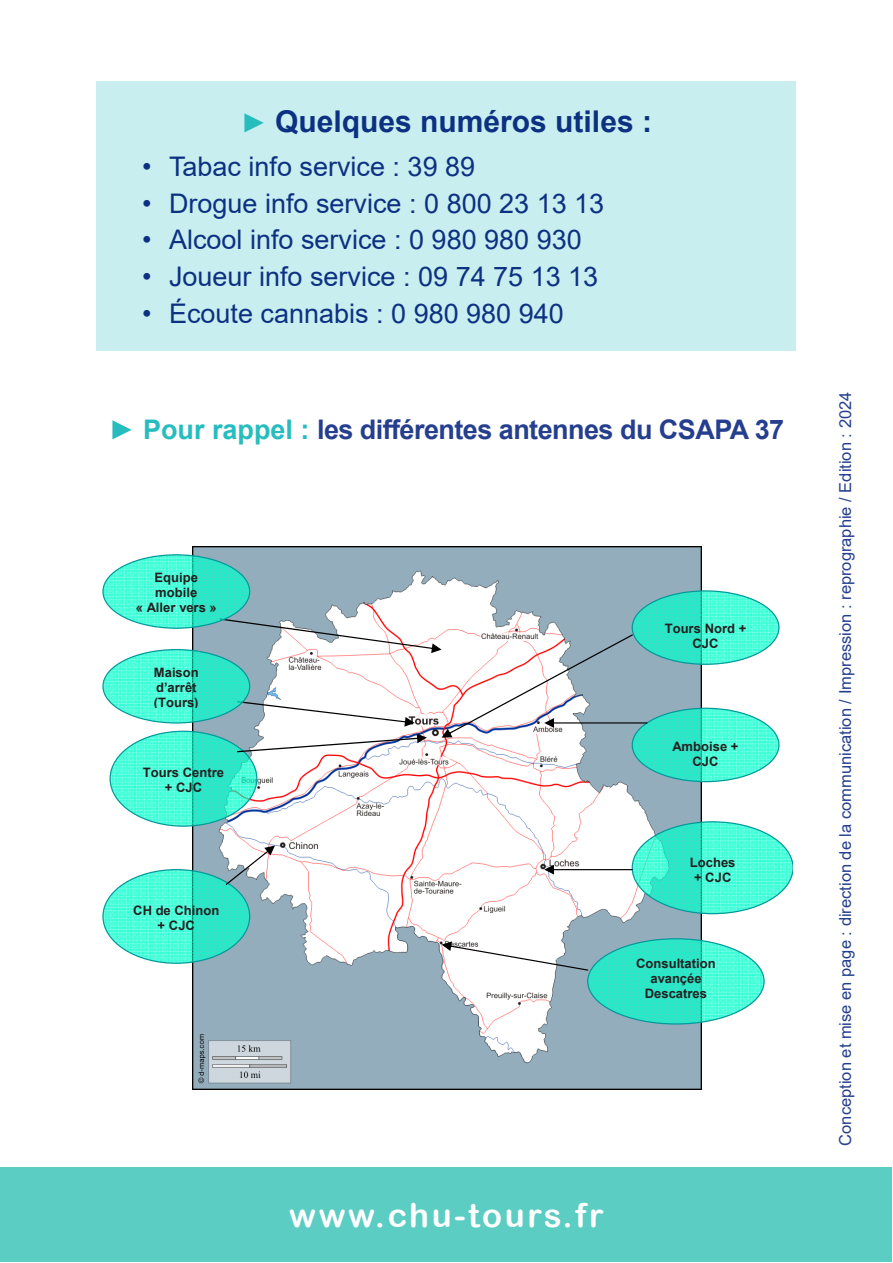
<style>
.page{position:relative;width:893px;height:1263px;background:#fff}
.page>*{position:absolute;margin:0;border:0;box-sizing:border-box;transform-origin:0 0}
.t1{font:33px "Arial Rounded MT Bold";letter-spacing:.08em;color:#fff}
.t2{font:700 30px "Arial";color:#0d3182}
.t3{font:27px "Arial";color:#0d3182}
.t4{font:700 27px "Arial";letter-spacing:-.02em;color:#253f8e}
.t5{font:16.5px "Arial";color:#253f8e}
.t6{font:700 13.05px/15px "Arial";color:#231f20;text-align:center}
.s1{font-size:27px;color:#27bdbe}
.s2{color:#27bdbe}
</style>
<div class="page">
<div style="left:97px;top:82px;width:699px;height:269px;background:#c9eeef"></div>
<div style="left:1px;top:1167px;width:891px;height:95px;background:#5bcdc3"></div>
<img style="left:192px;top:547px;width:509px;height:543px">
<img style="left:110px;top:731px;width:147px;height:95px">
<img style="left:104px;top:870px;width:146px;height:93px">
<svg style="left:247px;top:957px;width:3px;height:6px"></svg>
<img style="left:632px;top:591px;width:147px;height:73px">
<img style="left:632px;top:708px;width:147px;height:74px">
<svg style="left:544px;top:821px;width:248px;height:93px"></svg>
<svg style="left:226px;top:845px;width:49px;height:40px"></svg>
<img style="left:103px;top:650px;width:117px;height:73px">
<img style="left:104px;top:555px;width:146px;height:73px">
<svg style="left:220px;top:618px;width:427px;height:134px"></svg>
<img style="left:588px;top:939px;width:176px;height:85px">
<svg style="left:442px;top:941px;width:146px;height:30px"></svg>
<p class="t2" style="left:241px;top:100px;width:412px"><span class="s1">►</span> Quelques numéros utiles :</p>
<p class="t3" style="left:142px;top:148px;width:335px">• Tabac info service : 39 89</p>
<p class="t3" style="left:142px;top:185px;width:464px">• Drogue info service : 0 800 23 13 13</p>
<p class="t3" style="left:142px;top:221px;width:441px">• Alcool info service : 0 980 980 930</p>
<p class="t3" style="left:142px;top:258px;width:458px">• Joueur info service : 09 74 75 13 13</p>
<p class="t3" style="left:142px;top:295px;width:423px">• Écoute cannabis : 0 980 980 940</p>
<p class="t4" style="left:109px;top:411px;width:677px"><span class="s2">► Pour rappel :</span> les différentes antennes du CSAPA 37</p>
<p class="t6" style="left:136px;top:571px;width:83px">Equipe mobile<br>« Aller vers »</p>
<p class="t6" style="left:154px;top:665px;width:46px;text-align:left">Maison d’arrêt (Tours)</p>
<p class="t6" style="left:143px;top:765px;width:83px">Tours Centre + CJC</p>
<p class="t6" style="left:133px;top:903px;width:88px">CH de Chinon + CJC</p>
<p class="t6" style="left:665px;top:622px;width:83px">Tours Nord +<br>CJC</p>
<p class="t6" style="left:672px;top:739px;width:68px">Amboise +<br>CJC</p>
<p class="t6" style="left:690px;top:855px;width:47px;line-height:15.5px">Loches + CJC</p>
<p class="t6" style="left:636px;top:956px;width:81px">Consultation avançée<br>Descatres</p>
<p class="t1" style="left:289px;top:1195px;width:316px">www.chu-tours.fr</p>
<p class="t5" style="left:834px;top:1146px;width:755px;rotate:-90deg">Conception et mise en page : direction de la communication / Impression : reprographie / Edition : 2024</p>
</div>
